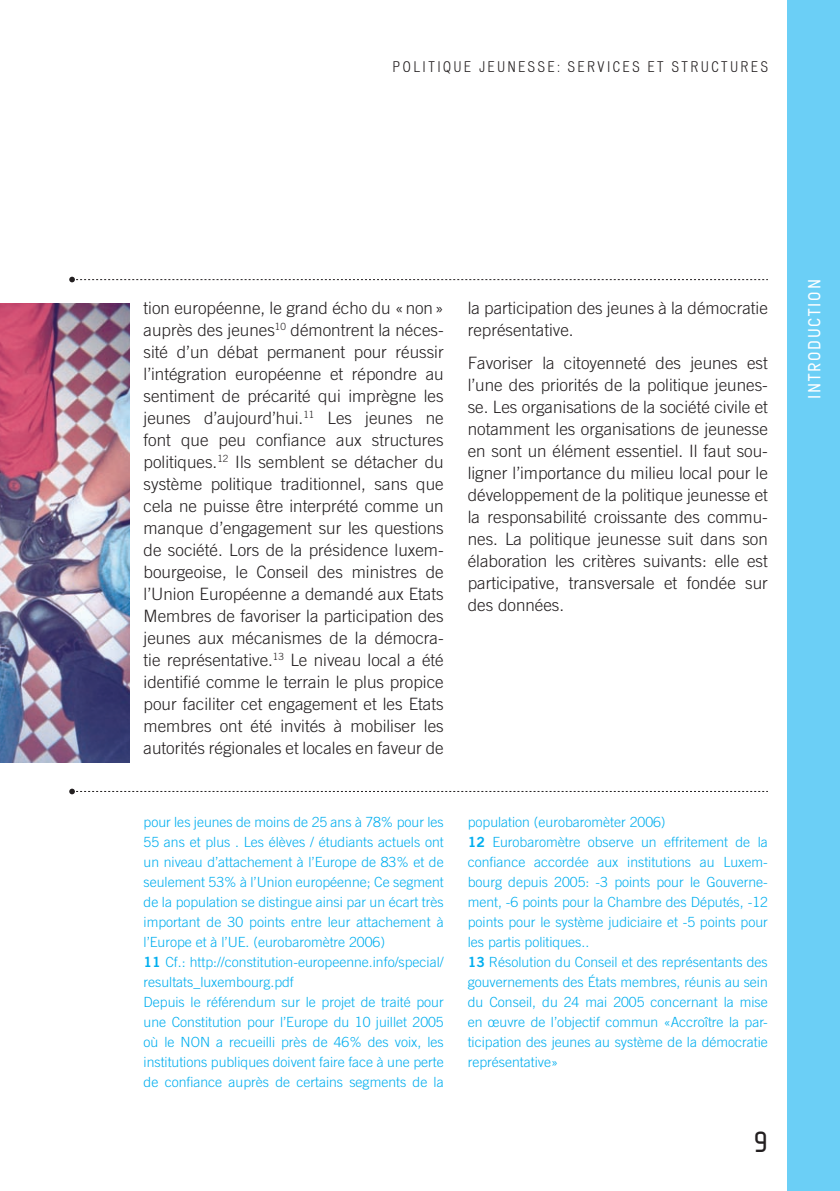
<style>
.page{position:relative;width:840px;height:1191px;background:#fff}
.page>*{position:absolute;margin:0;border:0;box-sizing:border-box;transform-origin:0 0}
.t1{font:18px "A Udimat";letter-spacing:.1em;color:#fff}
.t2{font:300 17px/22px "Trade Gothic";color:#231f20;text-align:justify}
.t3{font:300 14px/20px "Trade Gothic";color:#00aeef}
.t4{font:100 condensed 14px "Vonnes";letter-spacing:.2em;color:#231f20}
.s1{font-family:"Trade Gothic Bold Two";font-weight:400}
</style>
<div class="page">
<div style="left:786px;top:0;width:53px;height:1191px;background:#6bcff6"></div>
<svg style="left:69px;top:277px;width:698px;height:5px"></svg>
<svg style="left:69px;top:788px;width:698px;height:6px"></svg>
<img style="left:0;top:303px;width:129px;height:459px">
<p class="t4" style="left:393px;top:59px;width:376px">POLITIQUE JEUNESSE: SERVICES ET STRUCTURES</p>
<p class="t2" style="left:143px;top:297px;width:301px">tion européenne, le grand écho du «non» auprès des jeunes<sup>10</sup> démontrent la néces&shy;sité d’un débat permanent pour réussir l’intégration européenne et répondre au sentiment de précarité qui imprègne les jeunes d’aujourd’hui.<sup>11</sup> Les jeunes ne font que peu confiance aux structures politiques.<sup>12</sup> Ils semblent se détacher du système politique traditionnel, sans que cela ne puisse être interprété comme un manque d’engagement sur les questions de société. Lors de la présidence luxem&shy;bourgeoise, le Conseil des ministres de l’Union Européenne a demandé aux Etats Membres de favoriser la participation des jeunes aux mécanismes de la démocra&shy;tie représentative.<sup>13</sup> Le niveau local a été identifié comme le terrain le plus propice pour faciliter cet engagement et les Etats membres ont été invités à mobiliser les autorités régionales et locales en faveur de</p>
<p class="t2" style="left:467px;top:297px;width:301px">la participation des jeunes à la démocratie représentative.</p>
<p class="t2" style="left:467px;top:352px;width:301px">Favoriser la citoyenneté des jeunes est l’une des priorités de la politique jeunes&shy;se. Les organisations de la société civile et notamment les organisations de jeunesse en sont un élément essentiel. Il faut sou&shy;ligner l’importance du milieu local pour le développement de la politique jeunesse et la responsabilité croissante des commu&shy;nes. La politique jeunesse suit dans son élaboration les critères suivants: elle est participative, transversale et fondée sur des données.</p>
<p class="t3" style="left:143px;top:811px;width:301px">pour les jeunes de moins de 25 ans à 78% pour les 55 ans et plus . Les élèves / étudiants actuels ont un niveau d’attachement à l’Europe de 83% et de seulement 53% à l’Union européenne; Ce segment de la population se distingue ainsi par un écart très important de 30 points entre leur attachement à l’Europe et à l’UE. (eurobaromètre 2006)<br><span class="s1">11</span> Cf.: http://constitution-europeenne.info/special/ resultats_luxembourg.pdf<br>Depuis le référendum sur le projet de traité pour une Constitution pour l’Europe du 10 juillet 2005 où le NON a recueilli près de 46% des voix, les institutions publiques doivent faire face à une perte de confiance auprès de certains segments de la</p>
<p class="t3" style="left:467px;top:811px;width:301px">population (eurobaromèter 2006)<br><span class="s1">12</span> Eurobaromètre observe un effritement de la confiance accordée aux institutions au Luxem&shy;bourg depuis 2005: -3 points pour le Gouverne&shy;ment, -6 points pour la Chambre des Députés, -12 points pour le système judiciaire et -5 points pour les partis politiques..<br><span class="s1">13</span> Résolution du Conseil et des représentants des gouvernements des États membres, réunis au sein du Conseil, du 24 mai 2005 concernant la mise en œuvre de l’objectif commun «Accroître la par&shy;ticipation des jeunes au système de la démocratie représentative»</p>
<p class="t1" style="left:803px;top:399px;width:121px;rotate:-90deg">INTRODUCTION</p>
</div>
